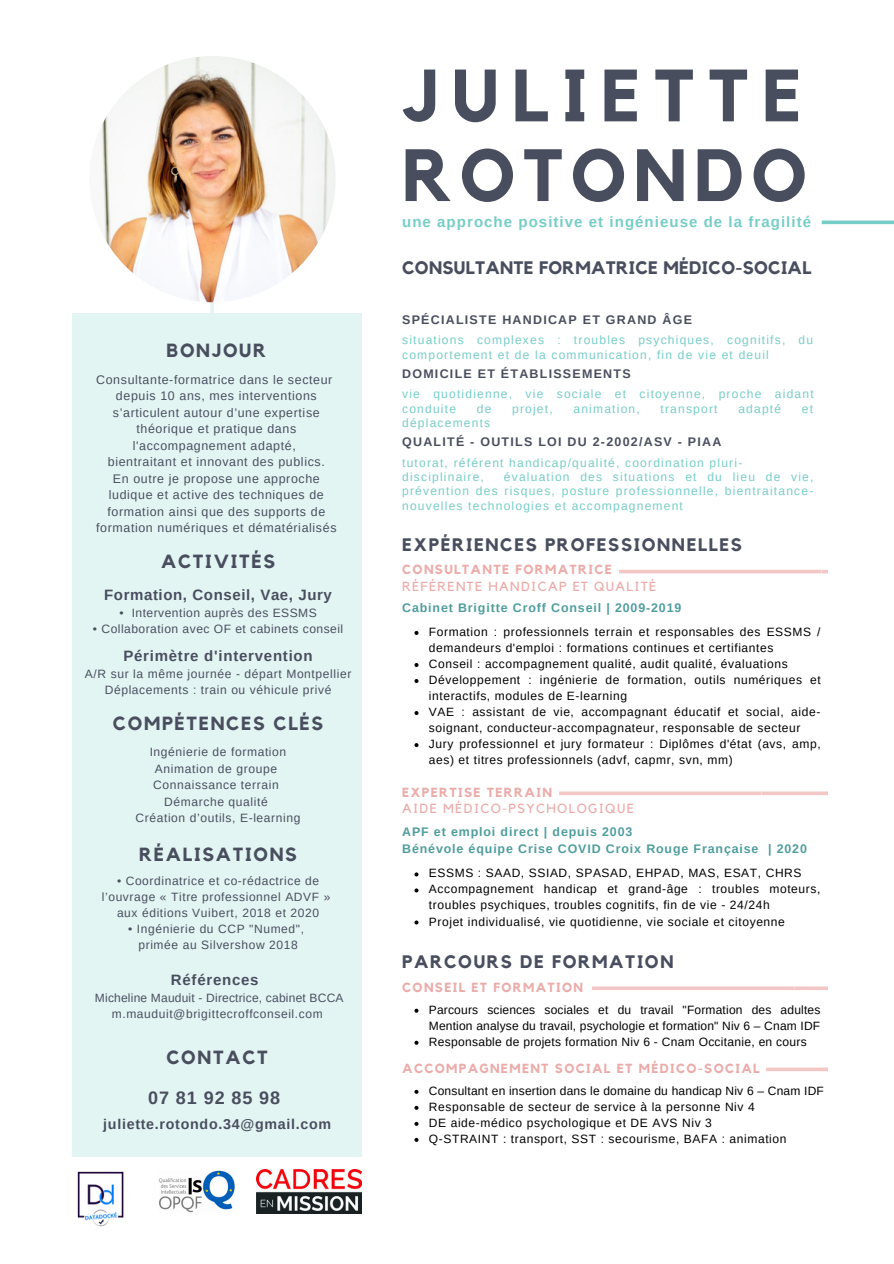
<style>
.page{position:relative;width:894px;height:1264px;background:#fff}
.page>*{position:absolute;margin:0;border:0;box-sizing:border-box;transform-origin:0 0}
.t1{font:700 73.05px "Kollektif";letter-spacing:.185em;color:#494e5f}
.t2{font:700 73.05px "Kollektif";letter-spacing:.1em;color:#494e5f}
.t3{font:700 19.05px "Kollektif";letter-spacing:.09em;color:#494e5f}
.t4{font:700 18px "Kollektif";letter-spacing:.09em;color:#494e5f}
.t5{font:700 18px "Kollektif";letter-spacing:.015em;color:#494e5f}
.t6{font:700 18px "Arimo";letter-spacing:.05em;color:#494e5f}
.t7{font:700 15px "Arimo";letter-spacing:.05em;color:#494e5f}
.t8{font:700 15px "Arimo";letter-spacing:.07em;color:#76cdc7}
.t9{font:700 14.25px "Arimo";letter-spacing:.05em;color:#494e5f}
.t10{font:700 13.2px "Kollektif";letter-spacing:.1em;color:#df7470}
.t11{font:13.2px "Kollektif";letter-spacing:.1em;color:#df7470}
.t12{font:12.45px/16.5px "Arimo";letter-spacing:.05em;color:#494e5f;text-align:center}
.t13{font:700 12.45px/16.5px "Arimo";letter-spacing:.07em;color:#4f9d9e}
.t14{font:700 12.45px "Arimo";letter-spacing:.1em;color:#494e5f}
.t15{font:12px/16px "Arimo";letter-spacing:.05em;color:#000}
.t16{font:12px/14.2px "Arimo";letter-spacing:.1em;color:#76cdc7}
.t17{font:12px/16.5px "Arimo";letter-spacing:.05em;color:#494e5f;text-align:center}
.t18{font:12px/16px "Arimo";letter-spacing:.015em;color:#494e5f;text-align:center}
</style>
<div class="page">
<div style="left:72px;top:313px;width:290px;height:844px;background:#e3f5f3"></div>
<img style="left:256px;top:1169px;width:105px;height:44px">
<img style="left:158px;top:1170px;width:77px;height:43px">
<img style="left:77px;top:1171px;width:47px;height:56px">
<svg style="left:414px;top:1089px;width:4px;height:4px"></svg>
<svg style="left:414px;top:1105px;width:4px;height:4px"></svg>
<svg style="left:414px;top:1121px;width:4px;height:4px"></svg>
<svg style="left:414px;top:1137px;width:4px;height:4px"></svg>
<svg style="left:766px;top:1067px;width:61px;height:4px"></svg>
<svg style="left:592px;top:986px;width:235px;height:4px"></svg>
<svg style="left:559px;top:791px;width:268px;height:4px"></svg>
<svg style="left:619px;top:569px;width:208px;height:4px"></svg>
<svg style="left:821px;top:220px;width:72px;height:4px"></svg>
<svg style="left:210px;top:302px;width:4px;height:11px"></svg>
<img style="left:89px;top:56px;width:246px;height:246px;border-radius:50%">
<svg style="left:414px;top:631px;width:4px;height:4px"></svg>
<svg style="left:414px;top:663px;width:4px;height:4px"></svg>
<svg style="left:414px;top:679px;width:4px;height:4px"></svg>
<svg style="left:414px;top:711px;width:4px;height:4px"></svg>
<svg style="left:414px;top:743px;width:4px;height:4px"></svg>
<svg style="left:414px;top:872px;width:4px;height:4px"></svg>
<svg style="left:414px;top:888px;width:4px;height:4px"></svg>
<svg style="left:414px;top:920px;width:4px;height:4px"></svg>
<svg style="left:414px;top:1008px;width:4px;height:4px"></svg>
<svg style="left:414px;top:1040px;width:4px;height:4px"></svg>
<h2 class="t3" style="left:166px;top:342px;width:101px">BONJOUR</h2>
<p class="t12" style="left:96px;top:371px;width:242px">Consultante-formatrice dans le secteur depuis 10 ans, mes interventions s’articulent autour d’une expertise théorique et pratique dans l'accompagnement adapté,<br>bientraitant et innovant des publics.<br>En outre je propose une approche ludique et active des techniques de formation ainsi que des supports de formation numériques et dématérialisés</p>
<h2 class="t3" style="left:161px;top:552px;width:115px">ACTIVITÉS</h2>
<p class="t7" style="left:104px;top:586px;width:229px">Formation, Conseil, Vae, Jury</p>
<p class="t17" style="left:119px;top:604px;width:199px">• Intervention auprès des ESSMS</p>
<p class="t17" style="left:93px;top:620px;width:252px">• Collaboration avec OF et cabinets conseil</p>
<p class="t7" style="left:123px;top:647px;width:191px">Périmètre d'intervention</p>
<p class="t17" style="left:85px;top:666px;width:268px;line-height:16px">A/R sur la même journée - départ Montpellier<br>Déplacements : train ou véhicule privé</p>
<h2 class="t3" style="left:113px;top:714px;width:212px">COMPÉTENCES CLÉS</h2>
<p class="t17" style="left:135px;top:744px;width:166px">Ingénierie de formation<br>Animation de groupe<br>Connaissance terrain<br>Démarche qualité<br>Création d’outils, E-learning</p>
<h2 class="t3" style="left:139px;top:845px;width:159px">RÉALISATIONS</h2>
<p class="t17" style="left:102px;top:872px;width:230px;line-height:16px">• Coordinatrice et co-rédactrice de l’ouvrage « Titre professionnel ADVF » aux éditions Vuibert, 2018 et 2020</p>
<p class="t17" style="left:128px;top:920px;width:177px;line-height:16px">• Ingénierie du CCP "Numed", primée au Silvershow 2018</p>
<p class="t7" style="left:171px;top:971px;width:89px">Références</p>
<p class="t18" style="left:95px;top:989px;width:250px">Micheline Mauduit - Directrice, cabinet BCCA m.mauduit@brigittecroffconseil.com</p>
<h2 class="t3" style="left:166px;top:1048px;width:103px">CONTACT</h2>
<h3 class="t6" style="left:148px;top:1087px;width:133px">07 81 92 85 98</h3>
<p class="t9" style="left:103px;top:1115px;width:229px">juliette.rotondo.34@gmail.com</p>
<h1 class="t1" style="left:402px;top:62px;width:401px">JULIETTE</h1>
<h1 class="t2" style="left:402px;top:142px;width:406px">ROTONDO</h1>
<p class="t8" style="left:402px;top:213px;width:410px">une approche positive et ingénieuse de la fragilité</p>
<h3 class="t5" style="left:402px;top:259px;width:410px">CONSULTANTE FORMATRICE MÉDICO-SOCIAL</h3>
<p class="t14" style="left:402px;top:313px;width:291px">SPÉCIALISTE HANDICAP ET GRAND ÂGE</p>
<p class="t16" style="left:402px;top:333px;width:412px">situations complexes : troubles psychiques, cognitifs, du comportement et de la communication, fin de vie et deuil</p>
<p class="t14" style="left:402px;top:367px;width:230px">DOMICILE ET ÉTABLISSEMENTS</p>
<p class="t16" style="left:402px;top:387px;width:413px">vie quotidienne, vie sociale et citoyenne, proche aidant conduite</p>
<p class="t16" style="left:476px;top:401px;width:16px">de</p>
<p class="t16" style="left:512px;top:401px;width:42px">projet,</p>
<p class="t16" style="left:573px;top:401px;width:68px">animation,</p>
<p class="t16" style="left:660px;top:401px;width:58px">transport</p>
<p class="t16" style="left:738px;top:401px;width:44px">adapté</p>
<p class="t16" style="left:801px;top:401px;width:13px">et</p>
<p class="t16" style="left:402px;top:415px;width:89px">déplacements</p>
<p class="t14" style="left:402px;top:435px;width:321px">QUALITÉ - OUTILS LOI DU 2-2002/ASV - PIAA</p>
<p class="t16" style="left:402px;top:455px;width:341px">tutorat, référent handicap/qualité, coordination pluri&shy;disciplinaire,</p>
<p class="t16" style="left:402px;top:469px;width:412px;text-align:justify;text-indent:102px">évaluation des situations et du lieu de vie, prévention des risques, posture professionnelle, bientraitance&shy;nouvelles technologies et accompagnement</p>
<h3 class="t4" style="left:402px;top:536px;width:341px">EXPÉRIENCES PROFESSIONNELLES</h3>
<p class="t10" style="left:402px;top:563px;width:211px">CONSULTANTE FORMATRICE</p>
<p class="t11" style="left:402px;top:580px;width:256px">RÉFÉRENTE HANDICAP ET QUALITÉ</p>
<p class="t13" style="left:402px;top:599px;width:281px">Cabinet Brigitte Croff Conseil | 2009-2019</p>
<p class="t15" style="left:429px;top:623px;width:393px">Formation : professionnels terrain et responsables des ESSMS / demandeurs d'emploi : formations continues et certifiantes<br>Conseil : accompagnement qualité, audit qualité, évaluations Développement : ingénierie de formation, outils numériques et interactifs, modules de E-learning<br>VAE : assistant de vie, accompagnant éducatif et social, aide&shy;soignant, conducteur-accompagnateur, responsable de secteur Jury professionnel et jury formateur : Diplômes d'état (avs, amp, aes) et titres professionnels (advf, capmr, svn, mm)</p>
<p class="t10" style="left:402px;top:786px;width:151px">EXPERTISE TERRAIN</p>
<p class="t11" style="left:402px;top:802px;width:233px">AIDE MÉDICO-PSYCHOLOGIQUE</p>
<p class="t13" style="left:402px;top:823px;width:406px">APF et emploi direct | depuis 2003<br>Bénévole équipe Crise COVID Croix Rouge Française | 2020</p>
<p class="t15" style="left:429px;top:865px;width:393px">ESSMS : SAAD, SSIAD, SPASAD, EHPAD, MAS, ESAT, CHRS Accompagnement handicap et grand-âge : troubles moteurs, troubles psychiques, troubles cognitifs, fin de vie - 24/24h<br>Projet individualisé, vie quotidienne, vie sociale et citoyenne</p>
<h3 class="t4" style="left:402px;top:953px;width:273px">PARCOURS DE FORMATION</h3>
<p class="t10" style="left:402px;top:981px;width:182px">CONSEIL ET FORMATION</p>
<p class="t15" style="left:429px;top:1001px;width:393px;text-align:justify">Parcours sciences sociales et du travail "Formation des adultes Mention analyse du travail, psychologie et formation" Niv 6 – Cnam IDF Responsable de projets formation Niv 6 - Cnam Occitanie, en cours</p>
<p class="t10" style="left:402px;top:1062px;width:359px">ACCOMPAGNEMENT SOCIAL ET MÉDICO-SOCIAL</p>
<p class="t15" style="left:429px;top:1082px;width:396px">Consultant en insertion dans le domaine du handicap Niv 6 – Cnam IDF Responsable de secteur de service à la personne Niv 4<br>DE aide-médico psychologique et DE AVS Niv 3<br>Q-STRAINT : transport, SST : secourisme, BAFA : animation</p>
</div>
